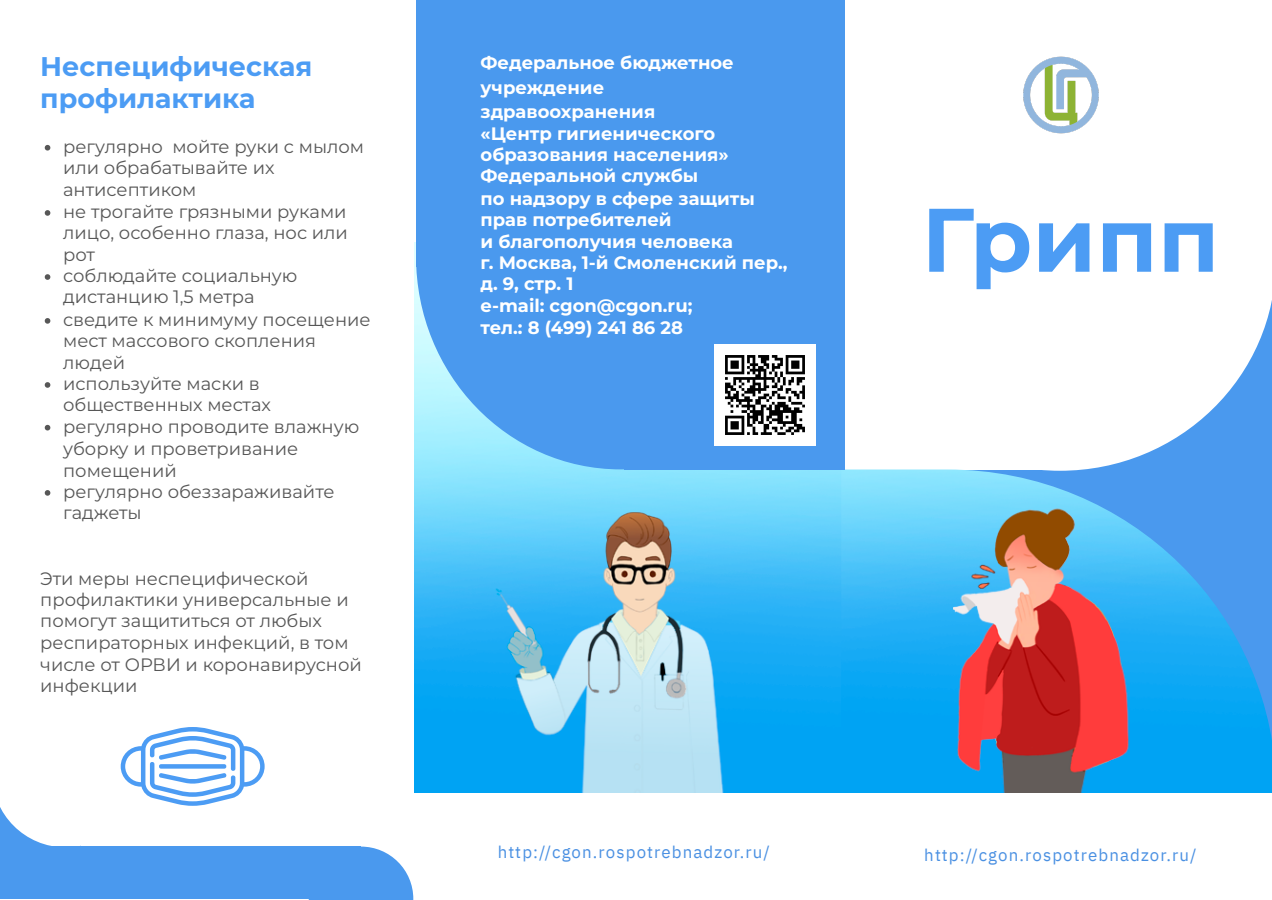
<style>
.page{position:relative;width:1272px;height:900px;background:#fff}
.page>*{position:absolute;margin:0;border:0;box-sizing:border-box;transform-origin:0 0}
.t1{font:700 90px "Montserrat";color:#4c9cf4}
.t2{font:700 27px/32.5px "Montserrat";color:#4c9cf4}
.t3{font:18px/21.3px "Montserrat";color:#575757}
.t4{font:700 18px/21.6px "Montserrat";color:#fff}
.t5{font:16.8px "IBM Plex Sans";letter-spacing:.065em;color:#4a90e2}
</style>
<div class="page">
<svg style="left:844px;top:300px;width:428px;height:170px"></svg>
<img style="left:414px;top:243px;width:429px;height:550px">
<div style="left:825px;top:231px;width:228px;height:238px;background:#fff"></div>
<img style="left:841px;top:470px;width:431px;height:323px">
<div style="left:625px;top:231px;width:220px;height:238px;background:#4a99ee"></div>
<div style="left:416px;top:43px;width:409px;height:426px;background:#4a99ee;border-radius:50%"></div>
<div style="left:416px;top:0;width:428px;height:267px;background:#4a99ee"></div>
<div style="left:0;top:846px;width:361px;height:53px;background:#4a99ee"></div>
<svg style="left:361px;top:847px;width:52px;height:52px"></svg>
<img style="left:1023px;top:56px;width:76px;height:78px">
<svg style="left:45px;top:145px;width:5px;height:6px"></svg>
<svg style="left:45px;top:210px;width:5px;height:6px"></svg>
<svg style="left:45px;top:274px;width:5px;height:6px"></svg>
<svg style="left:45px;top:318px;width:5px;height:6px"></svg>
<svg style="left:45px;top:382px;width:5px;height:6px"></svg>
<svg style="left:45px;top:425px;width:5px;height:5px"></svg>
<svg style="left:45px;top:490px;width:5px;height:6px"></svg>
<img style="left:714px;top:344px;width:101px;height:102px">
<svg style="left:0;top:727px;width:265px;height:119px"></svg>
<p class="t2" style="left:40px;top:50px;width:274px">Неспецифическая профилактика</p>
<p class="t3" style="left:63px;top:136px;width:303px">регулярно мойте руки с мылом</p>
<p class="t3" style="left:63px;top:157px;width:213px">или обрабатывайте их</p>
<p class="t3" style="left:63px;top:178px;width:285px;line-height:22.5px">антисептиком<br>не трогайте грязными руками</p>
<p class="t3" style="left:63px;top:222px;width:286px">лицо, особенно глаза, нос или</p>
<p class="t3" style="left:63px;top:244px;width:33px">рот</p>
<p class="t3" style="left:63px;top:265px;width:236px">соблюдайте социальную</p>
<p class="t3" style="left:63px;top:286px;width:309px;line-height:22.5px">дистанцию 1,5 метра<br>сведите к минимуму посещение</p>
<p class="t3" style="left:63px;top:330px;width:254px">мест массового скопления людей<br>используйте маски в</p>
<p class="t3" style="left:63px;top:394px;width:209px">общественных местах</p>
<p class="t3" style="left:63px;top:415px;width:298px;line-height:21.9px">регулярно проводите влажную уборку и проветривание помещений</p>
<p class="t3" style="left:63px;top:481px;width:273px">регулярно обеззараживайте</p>
<p class="t3" style="left:63px;top:502px;width:80px">гаджеты</p>
<p class="t3" style="left:40px;top:567px;width:270px">Эти меры неспецифической</p>
<p class="t3" style="left:40px;top:589px;width:310px">профилактики универсальные и помогут защититься от любых</p>
<p class="t3" style="left:40px;top:632px;width:310px">респираторных инфекций, в том</p>
<p class="t3" style="left:40px;top:654px;width:323px">числе от ОРВИ и коронавирусной</p>
<p class="t3" style="left:40px;top:675px;width:99px">инфекции</p>
<p class="t4" style="left:481px;top:50px;width:255px;line-height:24.8px">Федеральное бюджетное учреждение здравоохранения</p>
<p class="t4" style="left:481px;top:123px;width:250px">«Центр гигиенического образования населения»</p>
<p class="t4" style="left:481px;top:165px;width:308px">Федеральной службы<br>по надзору в сфере защиты прав потребителей<br>и благополучия человека<br>г. Москва, 1-й Смоленский пер., д. 9, стр. 1</p>
<p class="t4" style="left:481px;top:294px;width:213px">e-mail: cgon@cgon.ru;</p>
<p class="t4" style="left:481px;top:317px;width:204px">тел.: 8 (499) 241 86 28</p>
<p class="t1" style="left:921px;top:185px;width:299px">Грипп</p>
<p class="t5" style="left:498px;top:841px;width:274px">http://cgon.rospotrebnadzor.ru/</p>
<p class="t5" style="left:924px;top:844px;width:274px">http://cgon.rospotrebnadzor.ru/</p>
</div>
